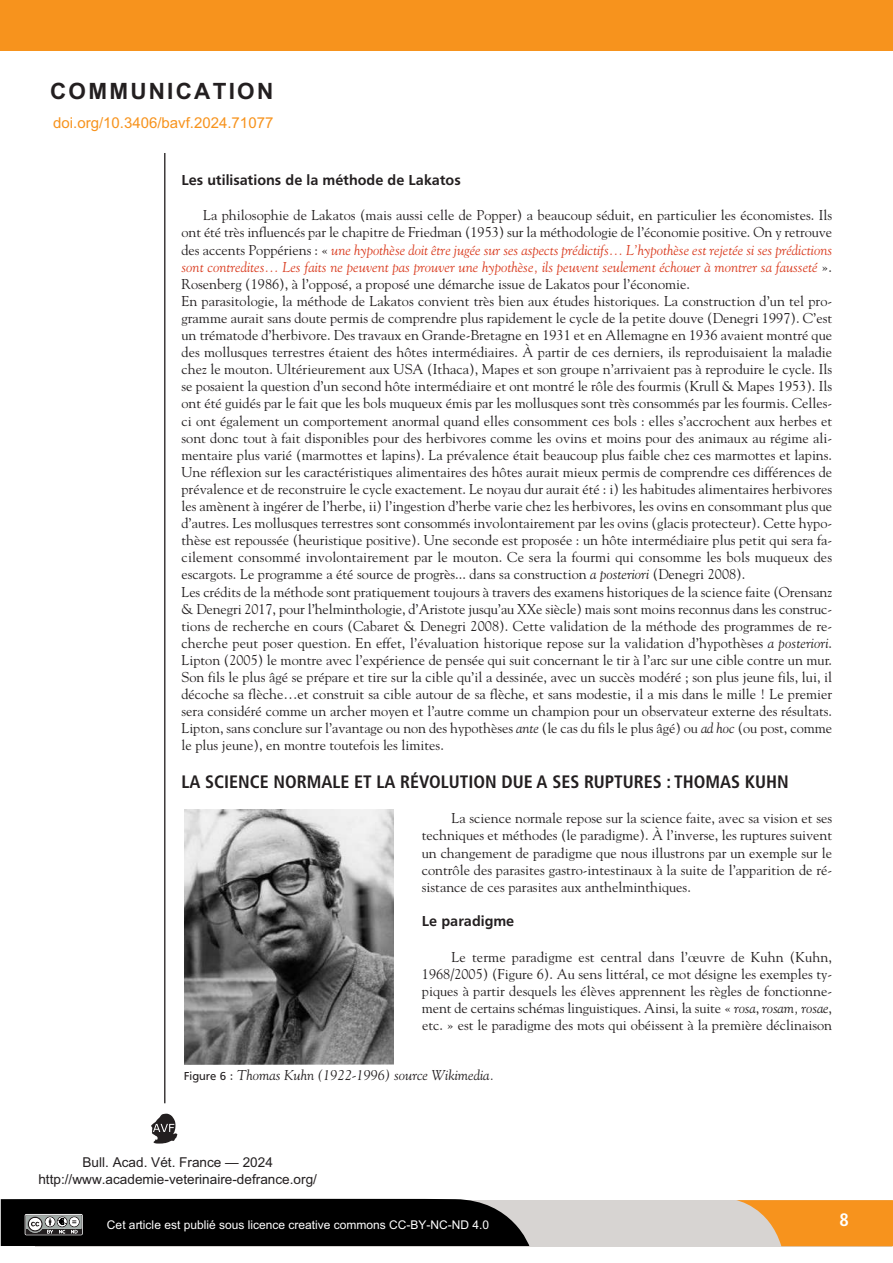
<style>
.page{position:relative;width:893px;height:1263px;background:#fff}
.page>*{position:absolute;margin:0;border:0;box-sizing:border-box;transform-origin:0 0}
.t1{font:700 22.5px "Arial";letter-spacing:.1em;color:#231f20}
.t2{font:700 condensed 18px "Frutiger";color:#231f20}
.t3{font:700 condensed 18px "Frutiger";color:#fff}
.t4{font:700 15px "Frutiger";color:#231f20}
.t5{font:15px "Arial";color:#f7931d}
.t6{font:14.25px/17.1px "Goudy";color:#231f20;text-align:justify}
.t7{font:italic 14.25px "Goudy";color:#231f20}
.t8{font:13.65px/16.4px "Arial";color:#231f20;text-align:center}
.t9{font:12px "Arial";color:#fff}
.s1{font-style:italic;color:#da3d21}
.s2{font-style:italic}
.s3{font-family:"Frutiger";font-style:normal;font-size:12px}
.s4{font-style:normal}
</style>
<div class="page">
<div style="left:35px;top:1199px;width:856px;height:47px;background:#d7d4d2"></div>
<svg style="left:736px;top:1200px;width:157px;height:46px"></svg>
<svg style="left:151px;top:1113px;width:26px;height:31px"></svg>
<div style="left:0;top:0;width:893px;height:51px;background:#f7931d"></div>
<hr style="left:164px;top:153px;width:1px;height:950px;background:#231f20">
<svg style="left:1px;top:1198px;width:528px;height:48px;background:#131313"></svg>
<img style="left:184px;top:810px;width:209px;height:255px">
<h1 class="t1" style="left:50px;top:76px;width:225px">COMMUNICATION</h1>
<p class="t5" style="left:53px;top:114px;width:222px">doi.org/10.3406/bavf.2024.71077</p>
<p class="t4" style="left:182px;top:171px;width:281px">Les utilisations de la méthode de Lakatos</p>
<p class="t6" style="left:182px;top:207px;width:652px;text-align:left;text-indent:22px">La philosophie de Lakatos (mais aussi celle de Popper) a beaucoup séduit, en particulier les économistes. Ils ont été très influencés par le chapitre de Friedman (1953) sur la méthodologie de l’économie positive. On y retrouve des accents Poppériens : « <span class="s1">une hypothèse doit être jugée sur ses aspects prédictifs… L’hypothèse est rejetée si ses prédictions sont contredites… Les faits ne peuvent pas prouver une hypothèse, ils peuvent seulement échouer à montrer sa fausseté</span> ».<br>Rosenberg (1986), à l’opposé, a proposé une démarche issue de Lakatos pour l’économie.<br>En parasitologie, la méthode de Lakatos convient très bien aux études historiques. La construction d’un tel pro&shy;gramme aurait sans doute permis de comprendre plus rapidement le cycle de la petite douve (Denegri 1997). C’est un trématode d’herbivore. Des travaux en Grande-Bretagne en 1931 et en Allemagne en 1936 avaient montré que des mollusques terrestres étaient des hôtes intermédiaires. À partir de ces derniers, ils reproduisaient la maladie chez le mouton. Ultérieurement aux USA (Ithaca), Mapes et son groupe n’arrivaient pas à reproduire le cycle. Ils se posaient la question d’un second hôte intermédiaire et ont montré le rôle des fourmis (Krull &amp; Mapes 1953). Ils ont été guidés par le fait que les bols muqueux émis par les mollusques sont très consommés par les fourmis. Celles&shy;ci ont également un comportement anormal quand elles consomment ces bols : elles s’accrochent aux herbes et sont donc tout à fait disponibles pour des herbivores comme les ovins et moins pour des animaux au régime ali&shy;mentaire plus varié (marmottes et lapins). La prévalence était beaucoup plus faible chez ces marmottes et lapins.<br>Une réflexion sur les caractéristiques alimentaires des hôtes aurait mieux permis de comprendre ces différences de prévalence et de reconstruire le cycle exactement. Le noyau dur aurait été : i) les habitudes alimentaires herbivores les amènent à ingérer de l’herbe, ii) l’ingestion d’herbe varie chez les herbivores, les ovins en consommant plus que d’autres. Les mollusques terrestres sont consommés involontairement par les ovins (glacis protecteur). Cette hypo&shy;thèse est repoussée (heuristique positive). Une seconde est proposée : un hôte intermédiaire plus petit qui sera fa&shy;cilement consommé involontairement par le mouton. Ce sera la fourmi qui consomme les bols muqueux des escargots. Le programme a été source de progrès... dans sa construction <span class="s2">a posteriori</span> (Denegri 2008).<br>Les crédits de la méthode sont pratiquement toujours à travers des examens historiques de la science faite (Orensanz &amp; Denegri 2017, pour l’helminthologie, d’Aristote jusqu’au XXe siècle) mais sont moins reconnus dans les construc&shy;tions de recherche en cours (Cabaret &amp; Denegri 2008). Cette validation de la méthode des programmes de re&shy;cherche peut poser question. En effet, l’évaluation historique repose sur la validation d’hypothèses <span class="s2">a posteriori</span>.<br>Lipton (2005) le montre avec l’expérience de pensée qui suit concernant le tir à l’arc sur une cible contre un mur.<br>Son fils le plus âgé se prépare et tire sur la cible qu’il a dessinée, avec un succès modéré ; son plus jeune fils, lui, il décoche sa flèche…et construit sa cible autour de sa flèche, et sans modestie, il a mis dans le mille ! Le premier sera considéré comme un archer moyen et l’autre comme un champion pour un observateur externe des résultats.<br>Lipton, sans conclure sur l’avantage ou non des hypothèses <span class="s2">ante</span> (le cas du fils le plus âgé) ou <span class="s2">ad hoc</span> (ou post, comme le plus jeune), en montre toutefois les limites.</p>
<p class="t2" style="left:182px;top:774px;width:609px">LA SCIENCE NORMALE ET LA RÉVOLUTION DUE A SES RUPTURES : THOMAS KUHN</p>
<p class="t6" style="left:422px;top:810px;width:412px;text-indent:30px">La science normale repose sur la science faite, avec sa vision et ses techniques et méthodes (le paradigme). À l’inverse, les ruptures suivent un changement de paradigme que nous illustrons par un exemple sur le contrôle des parasites gastro-intestinaux à la suite de l’apparition de ré&shy;sistance de ces parasites aux anthelminthiques.</p>
<p class="t4" style="left:422px;top:912px;width:94px">Le paradigme</p>
<p class="t6" style="left:422px;top:948px;width:412px;text-indent:30px">Le terme paradigme est central dans l’œuvre de Kuhn (Kuhn, 1968/2005) (Figure 6). Au sens littéral, ce mot désigne les exemples ty&shy;piques à partir desquels les élèves apprennent les règles de fonctionne&shy;ment de certains schémas linguistiques. Ainsi, la suite « <span class="s2">rosa</span>, <span class="s2">rosam, rosae</span>, etc. » est le paradigme des mots qui obéissent à la première déclinaison</p>
<p class="t7" style="left:184px;top:1067px;width:312px"><span class="s3">Figure 6</span> <span class="s4">:</span> Thomas Kuhn (1922-1996) source Wikimedia.</p>
<p class="t8" style="left:38px;top:1154px;width:280px">Bull. Acad. Vét. France — 2024 http://www.academie-veterinaire-defrance.org/</p>
<p class="t9" style="left:107px;top:1217px;width:384px">Cet article est publié sous licence creative commons CC-BY-NC-ND 4.0</p>
<p class="t3" style="left:840px;top:1213px;width:11px">8</p>
</div>
